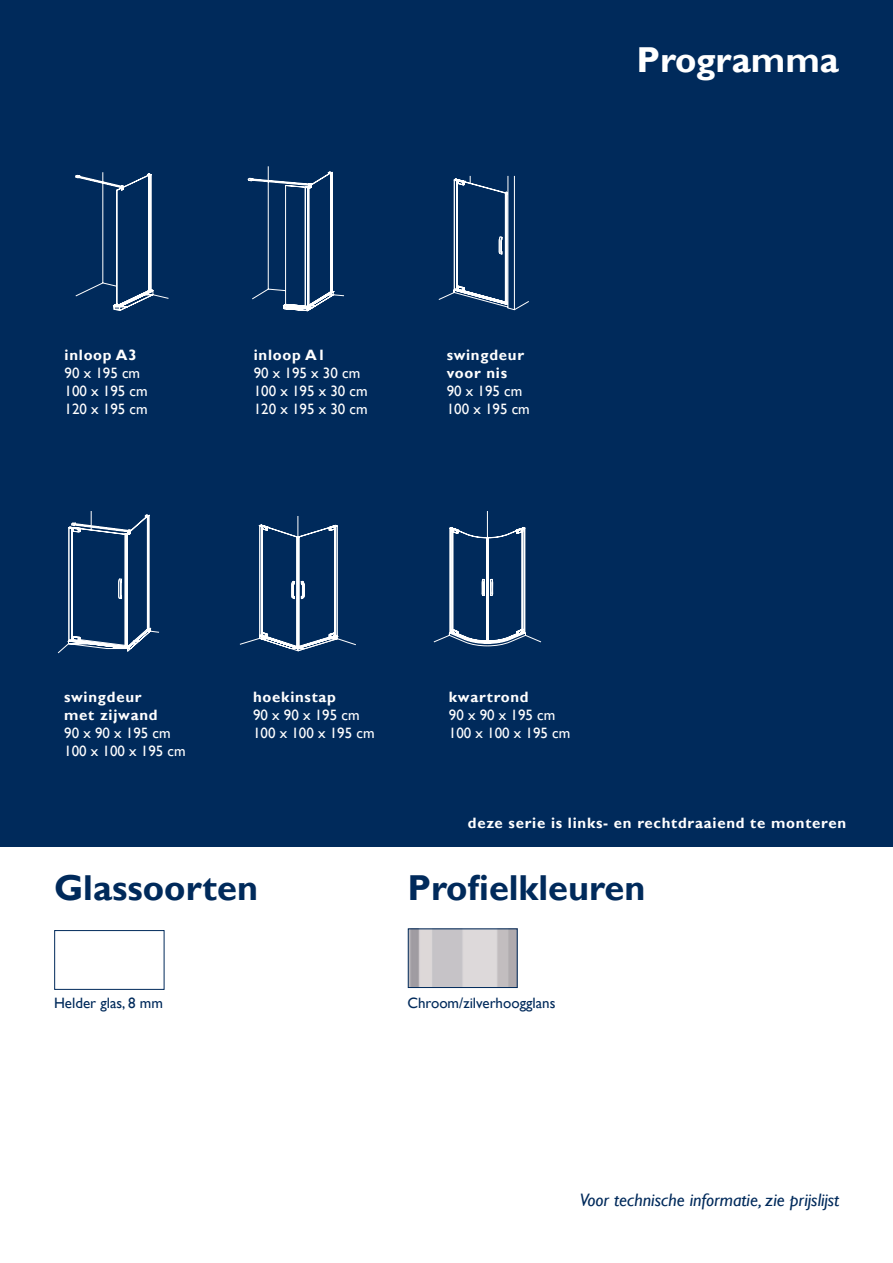
<style>
.page{position:relative;width:893px;height:1263px;background:#fff}
.page>*{position:absolute;margin:0;border:0;box-sizing:border-box;transform-origin:0 0}
.t1{font:700 36px "Gill Sans";color:#002a5b}
.t2{font:700 36px "Gill Sans";color:#fff}
.t3{font:italic 18px "Gill Sans";color:#002a5b}
.t4{font:15px/18px "Gill Sans";color:#fff}
.t5{font:700 15px/18px "Gill Sans";letter-spacing:.05em;color:#fff}
.t6{font:15px "Gill Sans";color:#002a5b}
</style>
<div class="page">
<div style="left:0;top:0;width:893px;height:846px;background:#002a5b"></div>
<div style="left:54px;top:930px;width:110px;height:60px;border:1px solid #002a5b"></div>
<svg style="left:248px;top:166px;width:96px;height:145px"></svg>
<svg style="left:438px;top:175px;width:91px;height:136px"></svg>
<svg style="left:57px;top:512px;width:102px;height:141px"></svg>
<svg style="left:239px;top:516px;width:117px;height:136px"></svg>
<img style="left:410px;top:930px;width:106px;height:56px">
<div style="left:408px;top:928px;width:110px;height:60px;border:1px solid #002a5b"></div>
<svg style="left:75px;top:172px;width:94px;height:139px"></svg>
<svg style="left:433px;top:512px;width:109px;height:135px"></svg>
<p class="t5" style="left:65px;top:346px;width:74px">inloop A3</p>
<p class="t4" style="left:65px;top:364px;width:85px">90 x 195 cm<br>100 x 195 cm<br>120 x 195 cm</p>
<p class="t5" style="left:254px;top:346px;width:74px">inloop A1</p>
<p class="t4" style="left:254px;top:364px;width:115px">90 x 195 x 30 cm<br>100 x 195 x 30 cm<br>120 x 195 x 30 cm</p>
<p class="t5" style="left:447px;top:346px;width:79px">swingdeur voor nis</p>
<p class="t4" style="left:447px;top:382px;width:85px">90 x 195 cm<br>100 x 195 cm</p>
<h1 class="t2" style="left:636px;top:38px;width:204px">Programma</h1>
<p class="t5" style="left:64px;top:688px;width:95px">swingdeur met zijwand</p>
<p class="t4" style="left:64px;top:724px;width:123px">90 x 90 x 195 cm<br>100 x 100 x 195 cm</p>
<p class="t5" style="left:253px;top:688px;width:84px">hoekinstap</p>
<p class="t4" style="left:253px;top:706px;width:123px">90 x 90 x 195 cm<br>100 x 100 x 195 cm</p>
<h1 class="t1" style="left:54px;top:866px;width:205px">Glassoorten</h1>
<p class="t5" style="left:449px;top:688px;width:81px">kwartrond</p>
<p class="t4" style="left:449px;top:706px;width:123px">90 x 90 x 195 cm<br>100 x 100 x 195 cm</p>
<p class="t5" style="left:468px;top:814px;width:380px">deze serie is links- en rechtdraaiend te monteren</p>
<h1 class="t1" style="left:407px;top:866px;width:239px">Profielkleuren</h1>
<p class="t6" style="left:54px;top:994px;width:110px">Helder glas, 8 mm</p>
<p class="t6" style="left:407px;top:994px;width:150px">Chroom/zilverhoogglans</p>
<p class="t3" style="left:580px;top:1189px;width:261px">Voor technische informatie, zie prijslijst</p>
</div>
